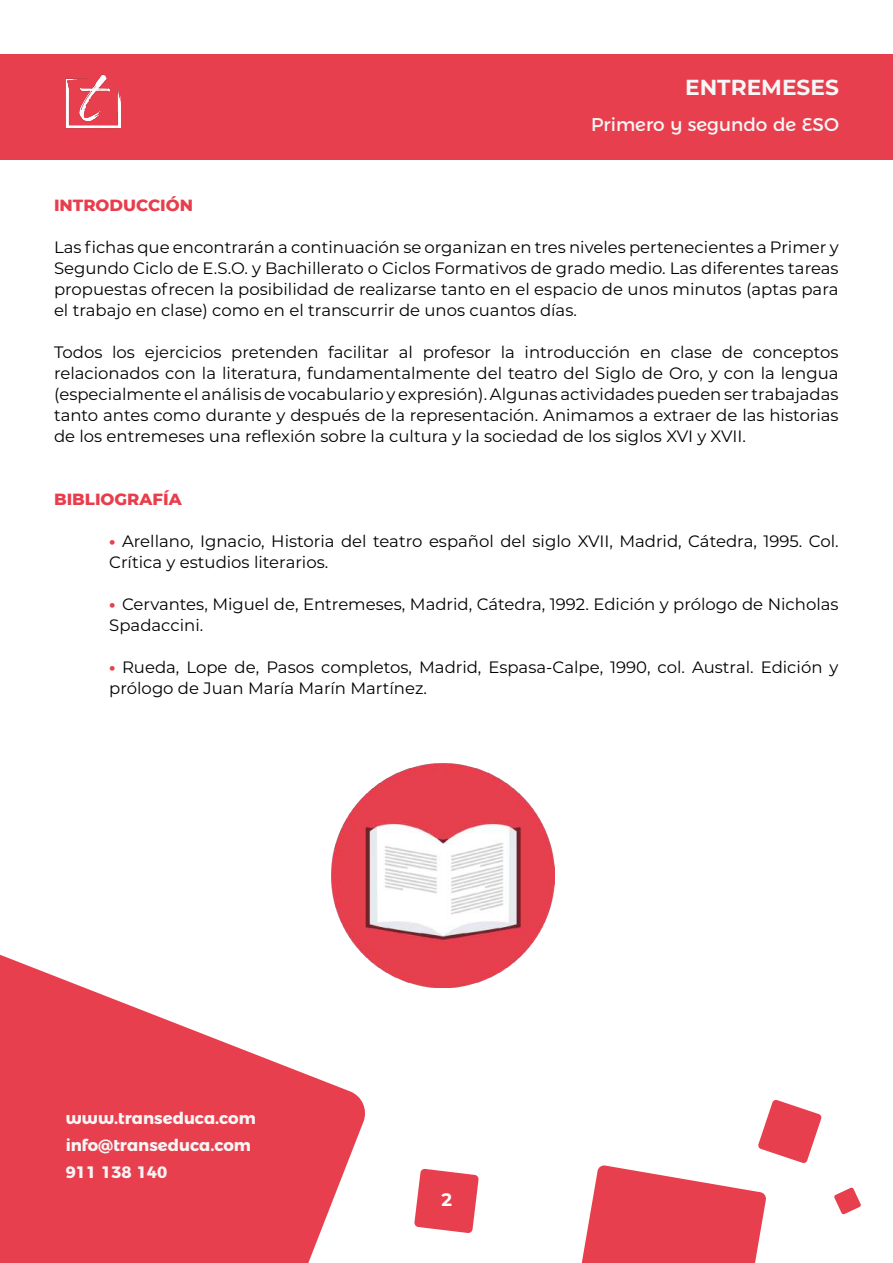
<style>
.page{position:relative;width:893px;height:1263px;background:#fff}
.page>*{position:absolute;margin:0;border:0;box-sizing:border-box;transform-origin:0 0}
.t1{font:700 21.75px "Montserrat";color:#f6f6f6}
.t2{font:18.45px "Montserrat Alternates";color:#f6f6f6}
.t3{font:700 18px "Montserrat";color:#fff}
.t4{font:16.5px/21px "Montserrat";color:#000}
.t5{font:700 16.5px/27px "Montserrat Alternates";color:#f6f6f6}
.t6{font:800 16.5px "Montserrat";color:#e83d4c}
.s1{font-weight:800;color:#e83f4e}
</style>
<div class="page">
<div style="left:0;top:54px;width:893px;height:105px;background:#e83f4e"></div>
<svg style="left:0;top:954px;width:365px;height:309px;fill:#e83f4e"></svg>
<svg style="left:414px;top:1169px;width:65px;height:64px"></svg>
<svg style="left:581px;top:1100px;width:241px;height:163px"></svg>
<svg style="left:834px;top:1187px;width:27px;height:27px"></svg>
<img style="left:66px;top:74px;width:55px;height:55px">
<img style="left:332px;top:764px;width:223px;height:223px">
<h1 class="t1" style="left:685px;top:72px;width:155px">ENTREMESES</h1>
<p class="t2" style="left:591px;top:110px;width:249px">Primero y segundo de ESO</p>
<p class="t6" style="left:54px;top:193px;width:141px">INTRODUCCIÓN</p>
<p class="t4" style="left:54px;top:236px;width:786px;text-align:justify">Las fichas que encontrarán a continuación se organizan en tres niveles pertenecientes a Primer y Segundo Ciclo de E.S.O. y Bachillerato o Ciclos Formativos de grado medio. Las diferentes tareas propuestas ofrecen la posibilidad de realizarse tanto en el espacio de unos minutos (aptas para el trabajo en clase) como en el transcurrir de unos cuantos días.</p>
<p class="t4" style="left:54px;top:341px;width:786px;text-align:justify">Todos los ejercicios pretenden facilitar al profesor la introducción en clase de conceptos relacionados con la literatura, fundamentalmente del teatro del Siglo de Oro, y con la lengua (especialmente el análisis de vocabulario y expresión). Algunas actividades pueden ser trabajadas tanto antes como durante y después de la representación. Animamos a extraer de las historias de los entremeses una reflexión sobre la cultura y la sociedad de los siglos XVI y XVII.</p>
<p class="t6" style="left:54px;top:487px;width:129px">BIBLIOGRAFÍA</p>
<p class="t4" style="left:109px;top:530px;width:731px"><span class="s1">•</span> Arellano, Ignacio, Historia del teatro español del siglo XVII, Madrid, Cátedra, 1995. Col.<br>Crítica y estudios literarios.</p>
<p class="t4" style="left:109px;top:593px;width:731px"><span class="s1">•</span> Cervantes, Miguel de, Entremeses, Madrid, Cátedra, 1992. Edición y prólogo de Nicholas<br>Spadaccini.</p>
<p class="t4" style="left:109px;top:656px;width:731px"><span class="s1">•</span> Rueda, Lope de, Pasos completos, Madrid, Espasa-Calpe, 1990, col. Austral. Edición y prólogo de Juan María Marín Martínez.</p>
<p class="t5" style="left:66px;top:1103px;width:192px">www.transeduca.com info@transeduca.com<br>911 138 140</p>
<p class="t3" style="left:441px;top:1186px;width:12px">2</p>
</div>
